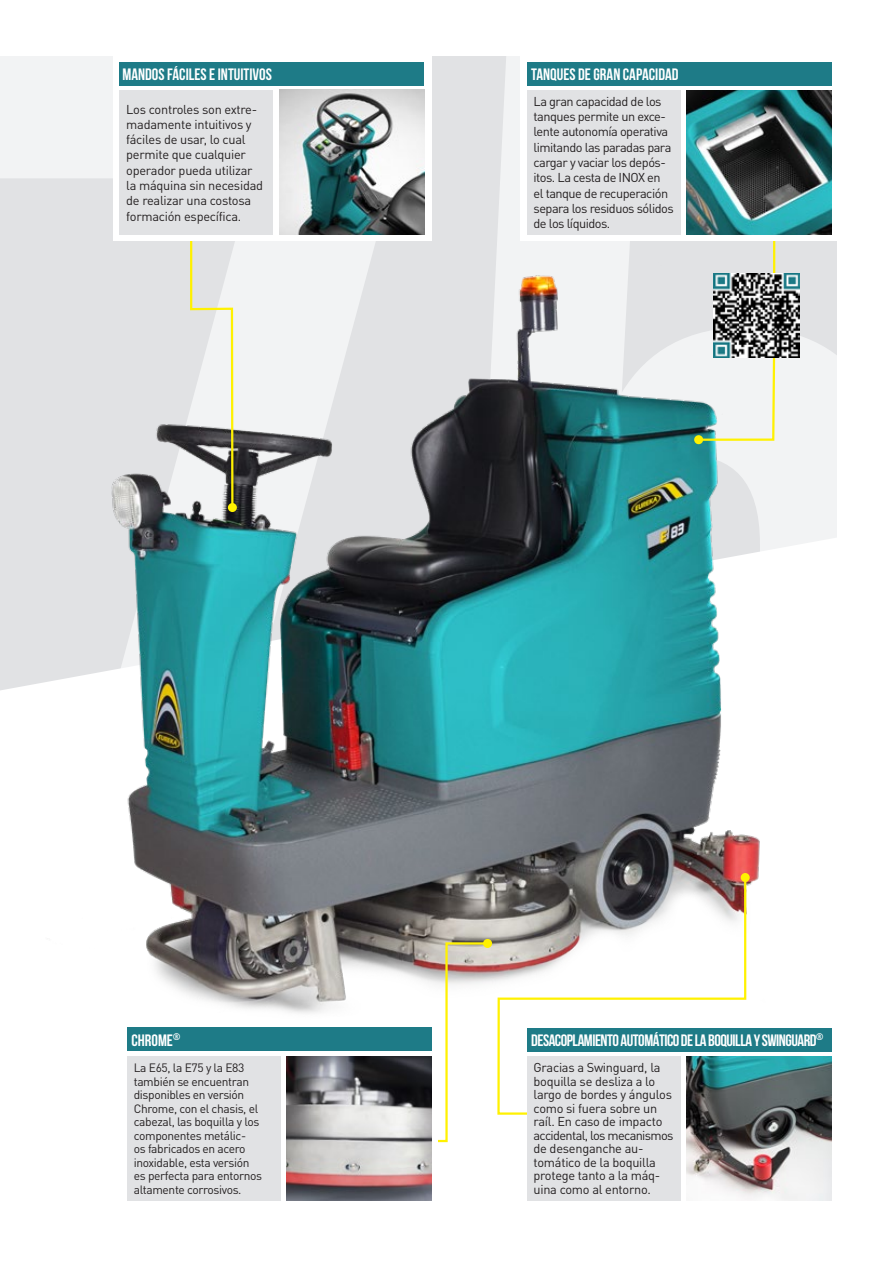
<style>
.page{position:relative;width:893px;height:1263px;background:#fff}
.page>*{position:absolute;margin:0;border:0;box-sizing:border-box;transform-origin:0 0}
.t1{font:700 16.5px "Bebas Neue";letter-spacing:-.015em;color:#fff}
.t2{font:12.75px/13.5px "DIN Pro";letter-spacing:-.02em;color:#231f20}
.t3{font:12.75px/15.3px "DIN Pro";letter-spacing:-.04em;color:#231f20}
.t4{font:12px/13.5px "DIN Pro";letter-spacing:-.03em;color:#231f20}
</style>
<div class="page">
<div style="left:0;top:55px;width:837px;height:1153px;background:#e1e2e4"></div>
<div style="left:0;top:1040px;width:837px;height:168px;background:#fff"></div>
<img style="left:0;top:273px;width:837px;height:767px">
<svg style="left:696px;top:241px;width:80px;height:201px"></svg>
<div style="left:694px;top:435px;width:9px;height:9px;background:#fff101;border-radius:50%"></div>
<svg style="left:189px;top:241px;width:46px;height:269px"></svg>
<div style="left:228px;top:503px;width:9px;height:9px;background:#fff101;border-radius:50%"></div>
<svg style="left:401px;top:941px;width:89px;height:202px"></svg>
<div style="left:483px;top:939px;width:9px;height:9px;background:#fff101;border-radius:50%"></div>
<div style="left:113px;top:55px;width:318px;height:186px;background:#fff"></div>
<div style="left:521px;top:55px;width:317px;height:186px;background:#fff"></div>
<div style="left:521px;top:1019px;width:317px;height:185px;background:#fff"></div>
<div style="left:121px;top:1022px;width:317px;height:186px;background:#fff"></div>
<img style="left:279px;top:90px;width:145px;height:144px">
<img style="left:713px;top:273px;width:86px;height:85px">
<img style="left:687px;top:90px;width:144px;height:145px">
<img style="left:687px;top:1057px;width:144px;height:144px">
<img style="left:287px;top:1056px;width:144px;height:145px">
<svg style="left:496px;top:875px;width:251px;height:241px"></svg>
<div style="left:741px;top:873px;width:9px;height:9px;background:#fff101;border-radius:50%"></div>
<div style="left:527px;top:90px;width:153px;height:145px;background:#e1e2e4"></div>
<div style="left:527px;top:62px;width:304px;height:23px;background:#1e7b87"></div>
<div style="left:120px;top:90px;width:153px;height:145px;background:#e1e2e4"></div>
<div style="left:127px;top:1056px;width:153px;height:145px;background:#e1e2e4"></div>
<div style="left:527px;top:1056px;width:153px;height:145px;background:#e1e2e4"></div>
<div style="left:120px;top:62px;width:304px;height:23px;background:#1e7b87"></div>
<div style="left:127px;top:1028px;width:304px;height:23px;background:#1e7b87"></div>
<div style="left:527px;top:1028px;width:304px;height:23px;background:#1e7b87"></div>
<p class="t1" style="left:122px;top:65px;width:151px">MANDOS FÁCILES E INTUITIVOS</p>
<p class="t2" style="left:126px;top:100px;width:138px;line-height:15.3px">Los controles son extre&shy;madamente intuitivos y fáciles de usar, lo cual permite que cualquier operador pueda utilizar la máquina sin necesidad de realizar una costosa formación específica.</p>
<p class="t1" style="left:531px;top:65px;width:149px">TANQUES DE GRAN CAPACIDAD</p>
<p class="t3" style="left:534px;top:92px;width:142px">La gran capacidad de los tanques permite un exce&shy;lente autonomía operativa limitando las paradas para cargar y vaciar los depós&shy;itos. La cesta de INOX en el tanque de recuperación separa los residuos sólidos de los líquidos.</p>
<p class="t1" style="left:131px;top:1031px;width:50px">CHROME<sup>®</sup></p>
<p class="t1" style="left:531px;top:1031px;width:293px">DESACOPLAMIENTO AUTOMÁTICO DE LA BOQUILLA Y SWINGUARD<sup>®</sup></p>
<p class="t4" style="left:134px;top:1060px;width:130px">La E65, la E75 y la E83 también se encuentran disponibles en versión<br>Chrome, con el chasis, el cabezal, las boquilla y los componentes metálic-<br>os fabricados en acero inoxidable, esta versión es perfecta para entornos altamente corrosivos.</p>
<p class="t2" style="left:533px;top:1060px;width:142px">Gracias a Swinguard, la boquilla se desliza a lo largo de bordes y ángulos como si fuera sobre un raíl. En caso de impacto accidental, los mecanismos de desenganche au&shy;tomático de la boquilla protege tanto a la máq&shy;uina como al entorno.</p>
</div>
